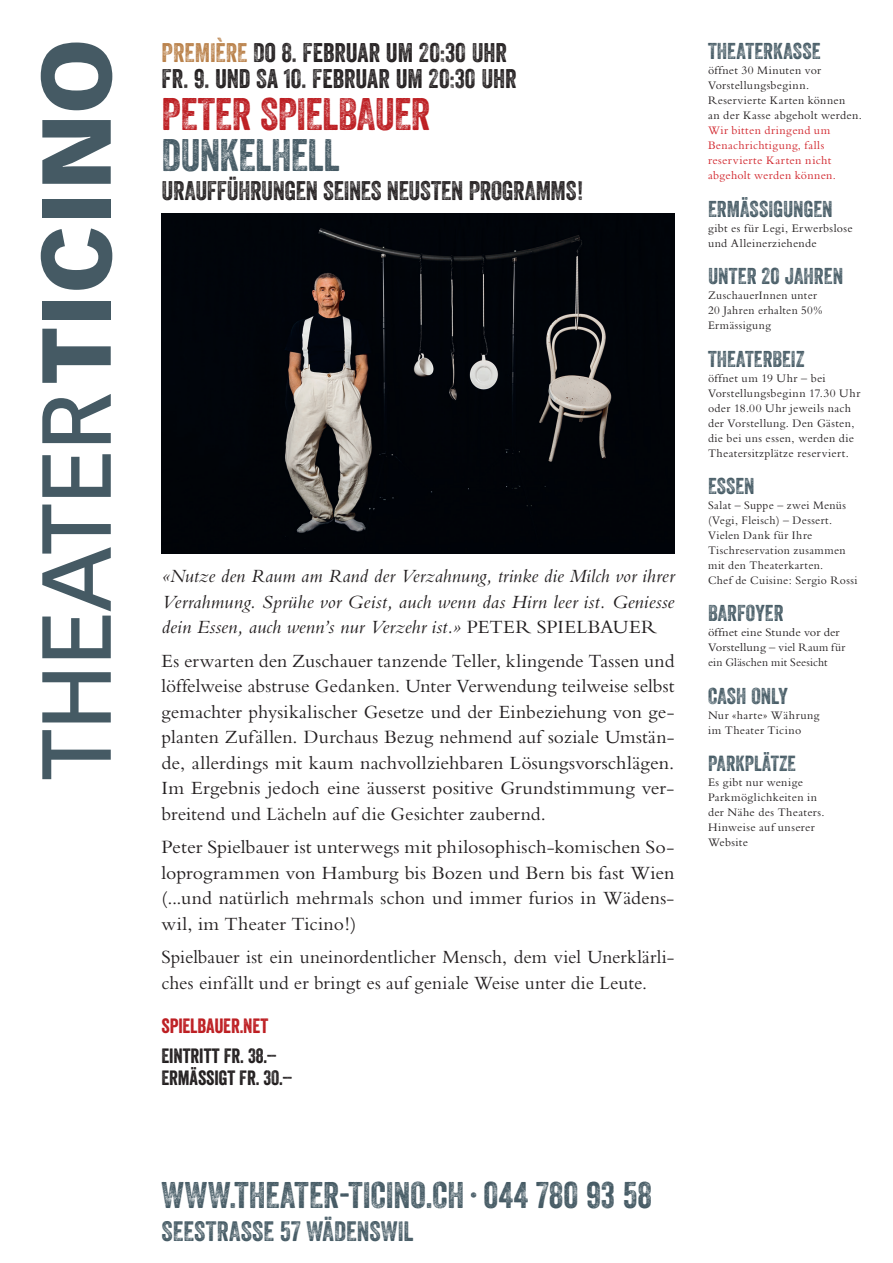
<style>
.page{position:relative;width:893px;height:1263px;background:#fff}
.page>*{position:absolute;margin:0;border:0;box-sizing:border-box;transform-origin:0 0}
.t1{font:44.25px "Veneer Two";letter-spacing:-.01em;color:#bd1e22}
.t2{font:44.25px "Veneer Two";letter-spacing:-.01em;color:#455a64}
.t3{font:36px "Veneer Two";letter-spacing:.005em;color:#455a64}
.t4{font:27.15px "Veneer Two";letter-spacing:.005em;color:#455a64}
.t5{font:26.1px/26.1px "Veneer Two";letter-spacing:-.005em;color:#231f20}
.t6{font:22.2px "Veneer Two";color:#455a64}
.t7{font:21.15px "Veneer Two";color:#455a64}
.t8{font:20.1px/22px "Veneer";letter-spacing:-.005em;color:#231f20}
.t9{font:20.1px "Veneer";letter-spacing:-.01em;color:#bd1e22}
.t10{font:19.5px/25.5px "Bembo";color:#231f20;text-align:justify}
.t11{font:italic 19.5px/25.5px "Bembo";letter-spacing:.005em;color:#231f20;text-align:justify}
.t12{font:12px/15px "Bembo";letter-spacing:.03em;color:#231f20}
.t13{font:12px/15px "Bembo";letter-spacing:.03em;color:#d1232a}
.t14{font:12px/15px "Bembo";letter-spacing:.01em;color:#231f20;scale:1.04 1}
.s1{color:#b98048}
.s2{font-style:normal}
</style>
<div class="page">
<img style="left:162px;top:213px;width:512px;height:340px">
<svg style="left:42px;top:730px;width:69px;height:49px"></svg>
<svg style="left:42px;top:672px;width:69px;height:50px"></svg>
<svg style="left:42px;top:504px;width:69px;height:154px"></svg>
<svg style="left:42px;top:454px;width:69px;height:43px"></svg>
<svg style="left:42px;top:394px;width:69px;height:49px"></svg>
<svg style="left:42px;top:329px;width:69px;height:54px"></svg>
<div style="left:42px;top:301px;width:69px;height:19px;background:#455a64"></div>
<svg style="left:41px;top:228px;width:71px;height:62px"></svg>
<div style="left:42px;top:199px;width:69px;height:19px;background:#455a64"></div>
<svg style="left:42px;top:120px;width:69px;height:64px"></svg>
<svg style="left:41px;top:43px;width:71px;height:67px"></svg>
<h3 class="t5" style="left:162px;top:39px;width:357px"><span class="s1">PREMIÈRE</span> DO 8. FEBRUAR UM 20:30 UHR<br>FR. 9. UND SA 10. FEBRUAR UM 20:30 UHR</h3>
<h1 class="t1" style="left:162px;top:87px;width:270px">PETER SPIELBAUER</h1>
<h1 class="t2" style="left:162px;top:129px;width:180px">DUNKELHELL</h1>
<h3 class="t5" style="left:162px;top:177px;width:423px">URAUFFÜHRUNGEN SEINES NEUSTEN PROGRAMMS!</h3>
<p class="t11" style="left:162px;top:563px;width:514px">«Nutze den Raum am Rand der Verzahnung, trinke die Milch vor ihrer Verrahmung. Sprühe vor Geist, auch wenn das Hirn leer ist. Geniesse dein Essen, auch wenn’s nur Verzehr ist.» <span class="s2">PETER SPIELBAUER</span></p>
<p class="t10" style="left:162px;top:647px;width:514px">Es erwarten den Zuschauer tanzende Teller, klingende Tassen und löffelweise abstruse Gedanken. Unter Verwendung teilweise selbst gemachter physikalischer Gesetze und der Einbeziehung von ge&shy;planten Zufällen. Durchaus Bezug nehmend auf soziale Umstän&shy;de, allerdings mit kaum nachvollziehbaren Lösungsvorschlägen.<br>Im Ergebnis jedoch eine äusserst positive Grundstimmung ver&shy;breitend und Lächeln auf die Gesichter zaubernd.</p>
<p class="t10" style="left:162px;top:834px;width:514px">Peter Spielbauer ist unterwegs mit philosophisch-komischen So&shy;loprogrammen von Hamburg bis Bozen und Bern bis fast Wien (...und natürlich mehrmals schon und immer furios in Wädens&shy;wil, im Theater Ticino!)</p>
<p class="t10" style="left:162px;top:944px;width:514px">Spielbauer ist ein uneinordentlicher Mensch, dem viel Unerklärli&shy;ches einfällt und er bringt es auf geniale Weise unter die Leute.</p>
<p class="t9" style="left:162px;top:1013px;width:108px">SPIELBAUER.NET</p>
<p class="t8" style="left:162px;top:1045px;width:133px">EINTRITT FR. 38.–<br>ERMÄSSIGT FR. 30.–</p>
<p class="t6" style="left:708px;top:38px;width:114px">THEATERKASSE</p>
<p class="t12" style="left:708px;top:63px;width:156px">öffnet 30 Minuten vor<br>Vorstellungsbeginn.<br>Reservierte Karten können<br>an der Kasse abgeholt werden.</p>
<p class="t13" style="left:708px;top:123px;width:129px">Wir bitten dringend um<br>Benachrichtigung, falls reservierte Karten nicht abgeholt werden können.</p>
<p class="t6" style="left:708px;top:195px;width:126px">ERMÄSSIGUNGEN</p>
<p class="t12" style="left:708px;top:220px;width:146px">gibt es für Legi, Erwerbslose und Alleinerziehende</p>
<p class="t6" style="left:708px;top:263px;width:137px">UNTER 20 JAHREN</p>
<p class="t12" style="left:708px;top:288px;width:116px">ZuschauerInnen unter<br>20 Jahren erhalten 50%<br>Ermässigung</p>
<p class="t6" style="left:708px;top:345px;width:98px">THEATERBEIZ</p>
<p class="t12" style="left:708px;top:370px;width:154px">öffnet um 19 Uhr – bei<br>Vorstellungsbeginn 17.30 Uhr oder 18.00 Uhr jeweils nach der Vorstellung. Den Gästen, die bei uns essen, werden die<br>Theatersitzplätze reserviert.</p>
<p class="t6" style="left:708px;top:472px;width:48px">ESSEN</p>
<p class="t12" style="left:708px;top:497px;width:151px">Salat – Suppe – zwei Menüs (Vegi, Fleisch) – Dessert.<br>Vielen Dank für Ihre<br>Tischreservation zusammen mit den Theaterkarten.<br>Chef de Cuisine: Sergio Rossi</p>
<p class="t6" style="left:708px;top:600px;width:77px">BARFOYER</p>
<p class="t14" style="left:708px;top:625px;width:133px">öffnet eine Stunde vor der<br>Vorstellung – viel Raum für ein Gläschen mit Seesicht</p>
<p class="t6" style="left:708px;top:682px;width:81px">CASH ONLY</p>
<p class="t12" style="left:708px;top:707px;width:113px">Nur «harte» Währung im Theater Ticino</p>
<p class="t7" style="left:708px;top:751px;width:89px">PARKPLÄTZE</p>
<p class="t12" style="left:708px;top:775px;width:118px">Es gibt nur wenige<br>Parkmöglichkeiten in der Nähe des Theaters.<br>Hinweise auf unserer<br>Website</p>
<h2 class="t3" style="left:162px;top:1173px;width:492px">WWW.THEATER-TICINO.CH · 044 780 93 58</h2>
<h3 class="t4" style="left:162px;top:1214px;width:254px">SEESTRASSE 57 WÄDENSWIL</h3>
</div>
